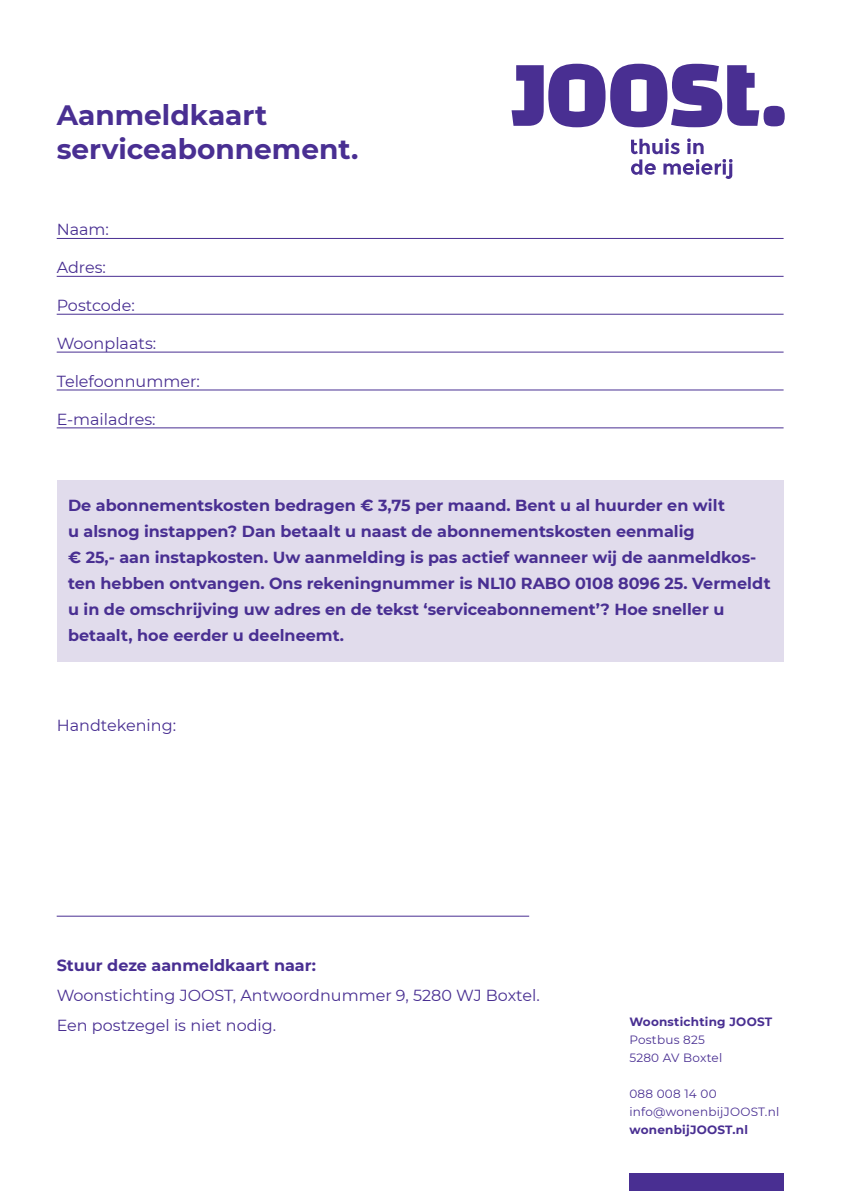
<style>
.page{position:relative;width:842px;height:1191px;background:#fff}
.page>*{position:absolute;margin:0;border:0;box-sizing:border-box;transform-origin:0 0}
.t1{font:700 28px/33.8px "Montserrat";color:#492f92}
.t2{font:700 16px/26px "Montserrat";color:#492f92}
.t3{font:16px/30px "Montserrat";color:#492f92}
.t4{font:12px/18px "Montserrat";letter-spacing:.02em;color:#492f92}
.t5{font:700 12px "Montserrat";letter-spacing:.02em;color:#492f92}
</style>
<div class="page">
<div style="left:57px;top:480px;width:726px;height:182px;background:#e1dcec"></div>
<svg style="left:512px;top:64px;width:273px;height:63px"></svg>
<svg style="left:631px;top:138px;width:102px;height:41px"></svg>
<div style="left:629px;top:1174px;width:154px;height:17px;background:#492f92"></div>
<hr style="left:57px;top:238px;width:726px;height:1px;background:#492f92">
<hr style="left:57px;top:916px;width:472px;height:1px;background:#492f92">
<hr style="left:57px;top:276px;width:726px;height:1px;background:#492f92">
<hr style="left:57px;top:314px;width:726px;height:1px;background:#492f92">
<hr style="left:57px;top:352px;width:726px;height:1px;background:#492f92">
<hr style="left:57px;top:390px;width:726px;height:1px;background:#492f92">
<hr style="left:57px;top:427px;width:726px;height:1px;background:#492f92">
<h1 class="t1" style="left:57px;top:97px;width:303px">Aanmeldkaart serviceabonnement.</h1>
<p class="t3" style="left:57px;top:213px;width:54px">Naam:</p>
<p class="t3" style="left:57px;top:251px;width:51px">Adres:</p>
<p class="t3" style="left:57px;top:289px;width:80px">Postcode:</p>
<p class="t3" style="left:57px;top:327px;width:101px">Woonplaats:</p>
<p class="t3" style="left:57px;top:365px;width:145px">Telefoonnummer:</p>
<p class="t3" style="left:57px;top:403px;width:100px">E-mailadres:</p>
<p class="t2" style="left:68px;top:491px;width:704px">De abonnementskosten bedragen € 3,75 per maand. Bent u al huurder en wilt<br>u alsnog instappen? Dan betaalt u naast de abonnementskosten eenmalig<br>€ 25,- aan instapkosten. Uw aanmelding is pas actief wanneer wij de aanmeldkos&shy;ten hebben ontvangen. Ons rekeningnummer is NL10 RABO 0108 8096 25. Vermeldt u in de omschrijving uw adres en de tekst ‘serviceabonnement’? Hoe sneller u betaalt, hoe eerder u deelneemt.</p>
<p class="t3" style="left:57px;top:709px;width:121px">Handtekening:</p>
<p class="t2" style="left:57px;top:951px;width:261px">Stuur deze aanmeldkaart naar:</p>
<p class="t3" style="left:57px;top:979px;width:485px">Woonstichting JOOST, Antwoordnummer 9, 5280 WJ Boxtel.<br>Een postzegel is niet nodig.</p>
<p class="t5" style="left:629px;top:1013px;width:144px">Woonstichting JOOST</p>
<p class="t4" style="left:629px;top:1030px;width:94px">Postbus 825<br>5280 AV Boxtel</p>
<p class="t4" style="left:629px;top:1084px;width:151px">088 008 14 00 info@wonenbijJOOST.nl</p>
<p class="t5" style="left:629px;top:1121px;width:120px">wonenbijJOOST.nl</p>
</div>
